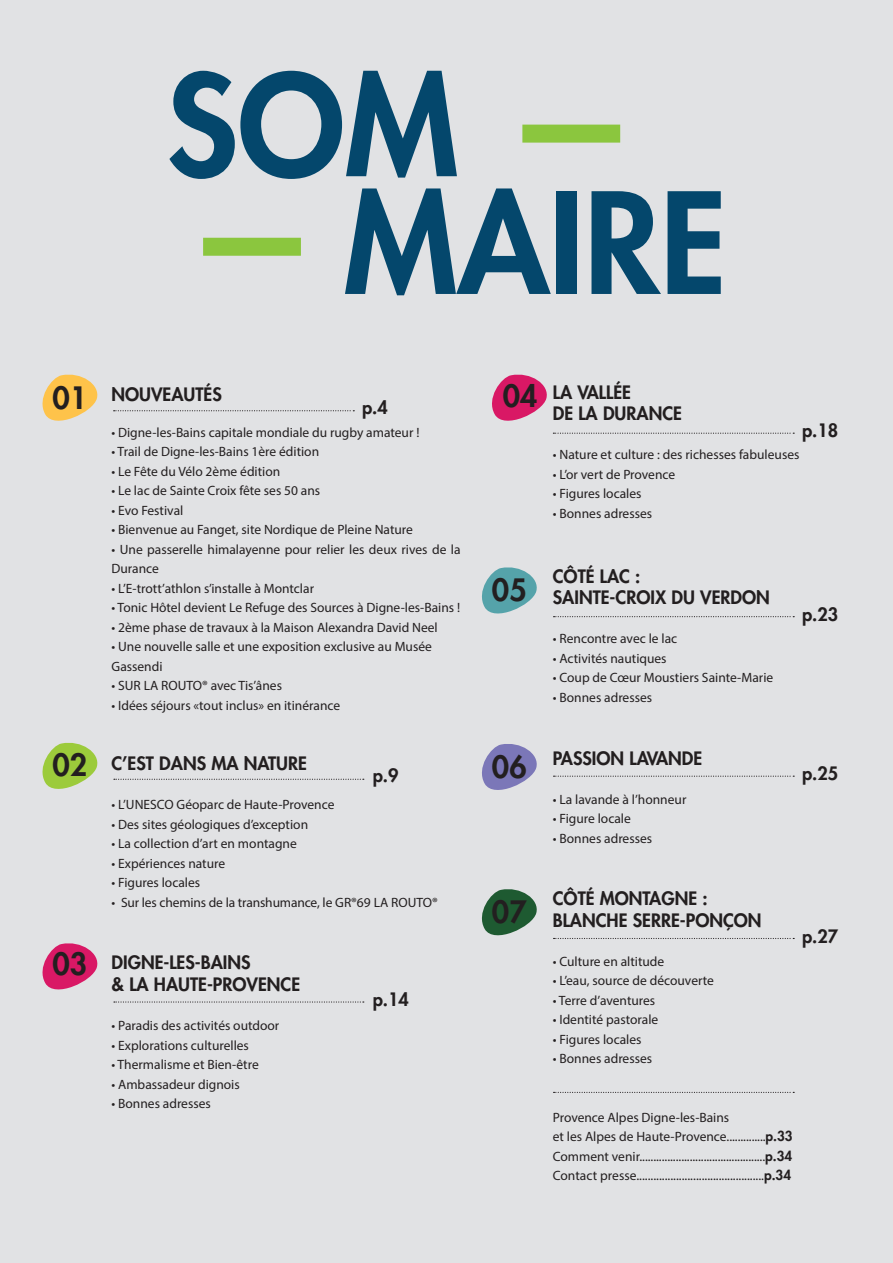
<style>
.page{position:relative;width:893px;height:1263px;background:#e1e2e4}
.page>*{position:absolute;margin:0;border:0;box-sizing:border-box;transform-origin:0 0}
.t1{font:800 136.2px/117.8px "Futura Std";color:#04476c}
.t2{font:800 30px "Futura Std";color:#231f20}
.t3{font:800 18px/21.6px "Futura Std";color:#231f20}
.t4{font:13.5px/19.5px "Myriad Pro";color:#231f20}
.s1{font-family:"Futura Std";font-weight:800}
</style>
<div class="page">
<svg style="left:42px;top:374px;width:56px;height:47px"></svg>
<svg style="left:42px;top:742px;width:56px;height:47px"></svg>
<svg style="left:42px;top:943px;width:56px;height:47px"></svg>
<svg style="left:482px;top:567px;width:55px;height:47px"></svg>
<svg style="left:482px;top:744px;width:55px;height:46px"></svg>
<svg style="left:481px;top:889px;width:56px;height:47px"></svg>
<svg style="left:114px;top:410px;width:240px;height:1px"></svg>
<svg style="left:554px;top:616px;width:240px;height:1px"></svg>
<svg style="left:554px;top:776px;width:240px;height:1px"></svg>
<svg style="left:554px;top:938px;width:240px;height:1px"></svg>
<svg style="left:554px;top:1092px;width:240px;height:1px"></svg>
<svg style="left:114px;top:779px;width:250px;height:1px"></svg>
<svg style="left:114px;top:1001px;width:250px;height:1px"></svg>
<svg style="left:492px;top:374px;width:302px;height:60px"></svg>
<div style="left:522px;top:125px;width:98px;height:18px;background:#8bc63e"></div>
<div style="left:203px;top:238px;width:98px;height:18px;background:#8bc63e"></div>
<h1 class="t1" style="left:343px;top:67px;width:385px;text-indent:-177px">SOM<br>MAIRE</h1>
<h2 class="t2" style="left:53px;top:379px;width:36px">01</h2>
<h3 class="t3" style="left:111px;top:383px;width:112px">NOUVEAUTÉS</h3>
<p class="t4" style="left:111px;top:422px;width:309px">• Digne-les-Bains capitale mondiale du rugby amateur !</p>
<p class="t4" style="left:111px;top:442px;width:209px">• Trail de Digne-les-Bains 1ère édition</p>
<p class="t4" style="left:111px;top:461px;width:170px">• Le Fête du Vélo 2ème édition</p>
<p class="t4" style="left:111px;top:481px;width:210px">• Le lac de Sainte Croix fête ses 50 ans</p>
<p class="t4" style="left:111px;top:500px;width:73px">• Evo Festival</p>
<p class="t4" style="left:111px;top:520px;width:303px">• Bienvenue au Fanget, site Nordique de Pleine Nature</p>
<p class="t4" style="left:111px;top:539px;width:351px">• Une passerelle himalayenne pour relier les deux rives de la<br>Durance</p>
<p class="t4" style="left:111px;top:578px;width:204px">• L’E-trott’athlon s’installe à Montclar</p>
<p class="t4" style="left:111px;top:598px;width:350px">• Tonic Hôtel devient Le Refuge des Sources à Digne-les-Bains !</p>
<p class="t4" style="left:111px;top:617px;width:328px">• 2ème phase de travaux à la Maison Alexandra David Neel</p>
<p class="t4" style="left:111px;top:637px;width:322px">• Une nouvelle salle et une exposition exclusive au Musée<br>Gassendi</p>
<p class="t4" style="left:111px;top:676px;width:172px">• SUR LA ROUTO® avec Tis’ânes</p>
<p class="t4" style="left:111px;top:695px;width:230px">• Idées séjours «tout inclus» en itinérance</p>
<h3 class="t3" style="left:362px;top:396px;width:27px">p.4</h3>
<h2 class="t2" style="left:503px;top:377px;width:36px">04</h2>
<h3 class="t3" style="left:553px;top:381px;width:131px">LA VALLÉE<br>DE LA DURANCE</h3>
<p class="t4" style="left:553px;top:445px;width:248px">• Nature et culture : des richesses fabuleuses</p>
<p class="t4" style="left:553px;top:464px;width:124px">• L’or vert de Provence</p>
<p class="t4" style="left:553px;top:484px;width:90px">• Figures locales</p>
<p class="t4" style="left:553px;top:503px;width:101px">• Bonnes adresses</p>
<h3 class="t3" style="left:802px;top:419px;width:38px">p.18</h3>
<h2 class="t2" style="left:492px;top:571px;width:36px">05</h2>
<h3 class="t3" style="left:553px;top:565px;width:219px">CÔTÉ LAC :<br>SAINTE-CROIX DU VERDON</h3>
<p class="t4" style="left:553px;top:629px;width:126px">• Rencontre avec le lac</p>
<p class="t4" style="left:553px;top:648px;width:115px">• Activités nautiques</p>
<p class="t4" style="left:553px;top:668px;width:222px">• Coup de Cœur Moustiers Sainte-Marie</p>
<p class="t4" style="left:553px;top:687px;width:101px">• Bonnes adresses</p>
<h3 class="t3" style="left:802px;top:603px;width:38px">p.23</h3>
<h2 class="t2" style="left:53px;top:746px;width:36px">02</h2>
<h2 class="t2" style="left:53px;top:945px;width:36px">03</h2>
<h3 class="t3" style="left:111px;top:753px;width:197px">C’EST DANS MA NATURE</h3>
<p class="t4" style="left:111px;top:795px;width:224px">• L’UNESCO Géoparc de Haute-Provence</p>
<p class="t4" style="left:111px;top:814px;width:198px">• Des sites géologiques d’exception</p>
<p class="t4" style="left:111px;top:834px;width:187px">• La collection d’art en montagne</p>
<p class="t4" style="left:111px;top:853px;width:115px">• Expériences nature</p>
<p class="t4" style="left:111px;top:873px;width:90px">• Figures locales</p>
<p class="t4" style="left:111px;top:892px;width:328px">• Sur les chemins de la transhumance, le GR®69 LA ROUTO®</p>
<h3 class="t3" style="left:373px;top:765px;width:27px">p.9</h3>
<h3 class="t3" style="left:111px;top:952px;width:190px">DIGNE-LES-BAINS<br>&amp; LA HAUTE-PROVENCE</h3>
<p class="t4" style="left:111px;top:1015px;width:169px">• Paradis des activités outdoor</p>
<p class="t4" style="left:111px;top:1035px;width:139px">• Explorations culturelles</p>
<p class="t4" style="left:111px;top:1054px;width:149px">• Thermalisme et Bien-être</p>
<p class="t4" style="left:111px;top:1074px;width:130px">• Ambassadeur dignois</p>
<p class="t4" style="left:111px;top:1093px;width:101px">• Bonnes adresses</p>
<h3 class="t3" style="left:373px;top:989px;width:38px">p.14</h3>
<h2 class="t2" style="left:492px;top:748px;width:36px">06</h2>
<h2 class="t2" style="left:492px;top:893px;width:36px">07</h2>
<h3 class="t3" style="left:553px;top:747px;width:151px">PASSION LAVANDE</h3>
<p class="t4" style="left:553px;top:789px;width:135px">• La lavande à l’honneur</p>
<p class="t4" style="left:553px;top:808px;width:80px">• Figure locale</p>
<p class="t4" style="left:553px;top:828px;width:101px">• Bonnes adresses</p>
<h3 class="t3" style="left:553px;top:888px;width:210px">CÔTÉ MONTAGNE :<br>BLANCHE SERRE-PONÇON</h3>
<p class="t4" style="left:553px;top:951px;width:113px">• Culture en altitude</p>
<p class="t4" style="left:553px;top:971px;width:163px">• L’eau, source de découverte</p>
<p class="t4" style="left:553px;top:990px;width:104px">• Terre d’aventures</p>
<p class="t4" style="left:553px;top:1010px;width:107px">• Identité pastorale</p>
<p class="t4" style="left:553px;top:1029px;width:90px">• Figures locales</p>
<p class="t4" style="left:553px;top:1049px;width:101px">• Bonnes adresses</p>
<h3 class="t3" style="left:802px;top:763px;width:38px">p.25</h3>
<h3 class="t3" style="left:802px;top:925px;width:38px">p.27</h3>
<p class="t4" style="left:553px;top:1107px;width:241px">Provence Alpes Digne-les-Bains<br>et les Alpes de Haute-Provence..............<span class="s1">p.33<br></span>Comment venir.............................................<span class="s1">p.34<br></span>Contact presse.............................................<span class="s1">p.34</span></p>
</div>
